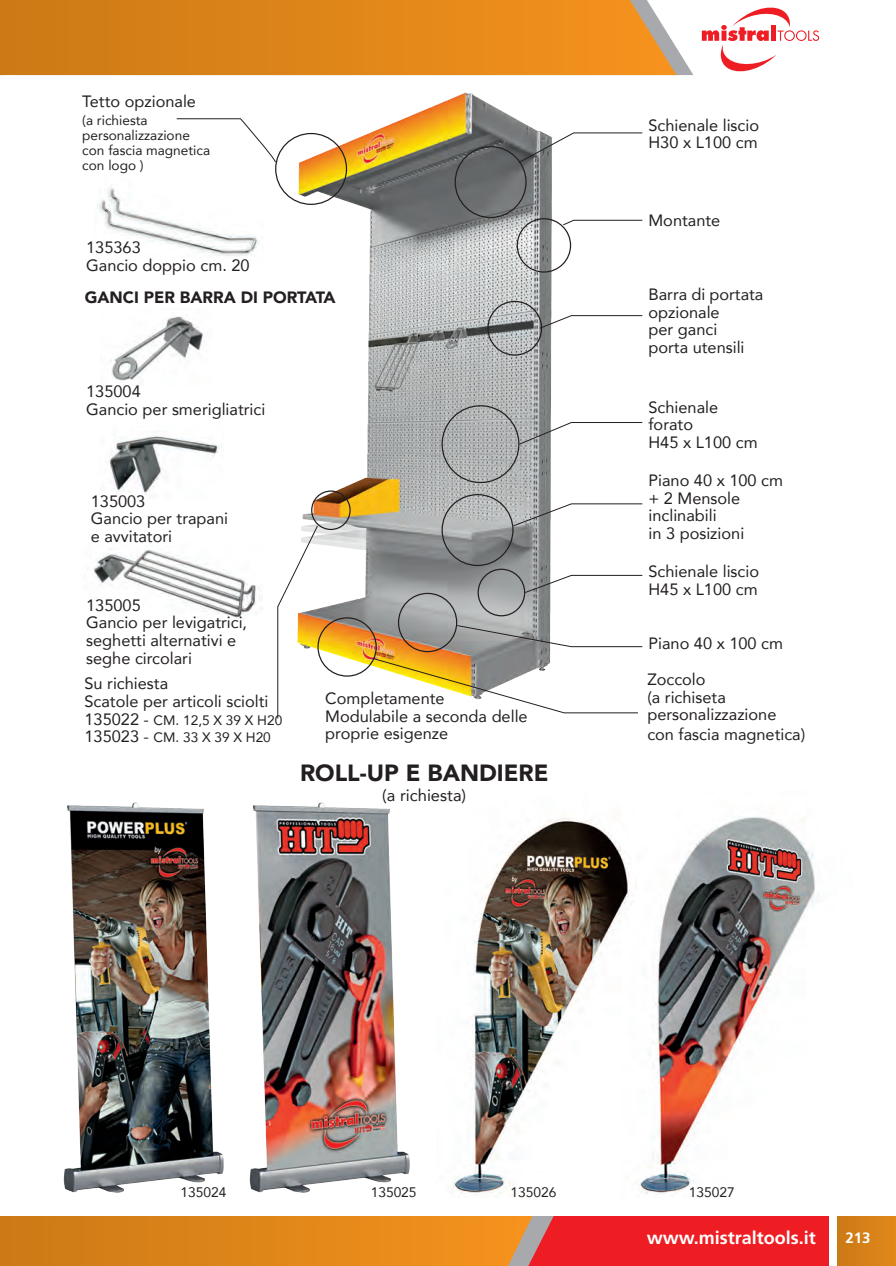
<style>
.page{position:relative;width:896px;height:1266px;background:#fff}
.page>*{position:absolute;margin:0;border:0;box-sizing:border-box;transform-origin:0 0}
.t1{font:900 23.4px "Avenir";color:#231f20}
.t2{font:700 18px "Frutiger LT Std";color:#fff}
.t3{font:16.5px "Avenir";color:#231f20}
.t4{font:16.35px/17.7px "Avenir";color:#231f20}
.t5{font:900 16.35px "Avenir";color:#231f20}
.t6{font:700 15px "Frutiger LT Std";color:#fff}
.t7{font:13.8px "Avenir";color:#231f20}
.t8{font:13.65px/15px "Avenir";color:#231f20}
.s1{font-size:16.35px}
</style>
<div class="page">
<svg style="left:676px;top:47px;width:17px;height:28px"></svg>
<div style="left:0;top:1215px;width:828px;height:50px;background:#ee1d23"></div>
<div style="left:837px;top:1215px;width:59px;height:50px;background:#d68018"></div>
<svg style="left:702px;top:7px;width:117px;height:65px"></svg>
<svg style="left:3px;top:0;width:673px;height:75px;background:#de881f"></svg>
<img style="left:453px;top:817px;width:366px;height:377px">
<img style="left:97px;top:187px;width:162px;height:69px">
<img style="left:275px;top:92px;width:292px;height:622px">
<div style="left:441px;top:405px;width:78px;height:78px;border:1px solid #231f20;border-radius:50%"></div>
<div style="left:455px;top:146px;width:72px;height:72px;border:1px solid #231f20;border-radius:50%"></div>
<div style="left:441px;top:494px;width:72px;height:72px;border:1px solid #231f20;border-radius:50%"></div>
<div style="left:275px;top:133px;width:72px;height:72px;border:1px solid #231f20;border-radius:50%"></div>
<div style="left:398px;top:592px;width:59px;height:60px;border:1px solid #231f20;border-radius:50%"></div>
<div style="left:517px;top:218px;width:54px;height:54px;border:1px solid #231f20;border-radius:50%"></div>
<img style="left:110px;top:315px;width:94px;height:66px">
<img style="left:106px;top:431px;width:113px;height:64px">
<img style="left:93px;top:549px;width:170px;height:71px">
<svg style="left:176px;top:118px;width:100px;height:45px"></svg>
<svg style="left:519px;top:132px;width:124px;height:31px"></svg>
<svg style="left:562px;top:220px;width:81px;height:6px"></svg>
<div style="left:487px;top:301px;width:55px;height:54px;border:1px solid #231f20;border-radius:50%"></div>
<svg style="left:539px;top:315px;width:104px;height:14px"></svg>
<svg style="left:519px;top:422px;width:124px;height:23px"></svg>
<svg style="left:513px;top:503px;width:130px;height:23px"></svg>
<svg style="left:524px;top:574px;width:119px;height:19px"></svg>
<div style="left:477px;top:568px;width:48px;height:48px;border:1px solid #231f20;border-radius:50%"></div>
<svg style="left:456px;top:624px;width:187px;height:23px"></svg>
<div style="left:317px;top:617px;width:60px;height:59px;border:1px solid #231f20;border-radius:50%"></div>
<svg style="left:372px;top:657px;width:266px;height:56px"></svg>
<div style="left:311px;top:490px;width:40px;height:40px;border:1px solid #231f20;border-radius:50%"></div>
<svg style="left:277px;top:525px;width:41px;height:194px"></svg>
<img style="left:63px;top:802px;width:347px;height:391px">
<svg style="left:0;top:0;width:3px;height:75px"></svg>
<svg style="left:0;top:1215px;width:554px;height:51px;background:#de8723"></svg>
<svg style="left:891px;top:1261px;width:5px;height:5px"></svg>
<p class="t4" style="left:82px;top:92px;width:115px">Tetto opzionale</p>
<p class="t8" style="left:82px;top:112px;width:129px">(a richiesta personalizzazione con fascia magnetica con logo )</p>
<p class="t4" style="left:86px;top:238px;width:165px">135363<br>Gancio doppio cm. 20</p>
<p class="t5" style="left:85px;top:283px;width:252px">GANCI PER BARRA DI PORTATA</p>
<p class="t4" style="left:86px;top:382px;width:181px">135004<br>Gancio per smerigliatrici</p>
<p class="t4" style="left:91px;top:491px;width:139px">135003<br>Gancio per trapani e avvitatori</p>
<p class="t4" style="left:86px;top:595px;width:162px">135005<br>Gancio per levigatrici, seghetti alternativi e seghe circolari</p>
<p class="t4" style="left:84px;top:674px;width:186px">Su richiesta<br>Scatole per articoli sciolti</p>
<p class="t8" style="left:84px;top:710px;width:199px;line-height:17.7px"><span class="s1">135022 -</span> CM. 12,5 X 39 X H20<br><span class="s1">135023 -</span> CM. 33 X 39 X H20</p>
<p class="t4" style="left:325px;top:689px;width:204px">Completamente<br>Modulabile a seconda delle proprie esigenze</p>
<h1 class="t1" style="left:300px;top:753px;width:250px">ROLL-UP E BANDIERE</h1>
<p class="t3" style="left:382px;top:782px;width:85px">(a richiesta)</p>
<p class="t4" style="left:648px;top:116px;width:112px">Schienale liscio<br>H30 x L100 cm</p>
<p class="t4" style="left:648px;top:211px;width:73px">Montante</p>
<p class="t4" style="left:648px;top:285px;width:116px">Barra di portata opzionale<br>per ganci<br>porta utensili</p>
<p class="t4" style="left:648px;top:397px;width:111px">Schienale forato<br>H45 x L100 cm</p>
<p class="t4" style="left:648px;top:471px;width:136px">Piano 40 x 100 cm + 2 Mensole inclinabili<br>in 3 posizioni</p>
<p class="t4" style="left:648px;top:562px;width:112px">Schienale liscio<br>H45 x L100 cm</p>
<p class="t4" style="left:647px;top:625px;width:137px;line-height:35.5px">Piano 40 x 100 cm<br>Zoccolo</p>
<p class="t4" style="left:647px;top:687px;width:131px">(a richiseta personalizzazione</p>
<p class="t4" style="left:647px;top:725px;width:159px">con fascia magnetica)</p>
<p class="t7" style="left:180px;top:1180px;width:47px">135024</p>
<p class="t7" style="left:371px;top:1180px;width:47px">135025</p>
<p class="t7" style="left:510px;top:1180px;width:47px">135026</p>
<p class="t7" style="left:689px;top:1180px;width:47px">135027</p>
<p class="t2" style="left:647px;top:1226px;width:171px">www.mistraltools.it</p>
<p class="t6" style="left:845px;top:1228px;width:27px">213</p>
</div>
